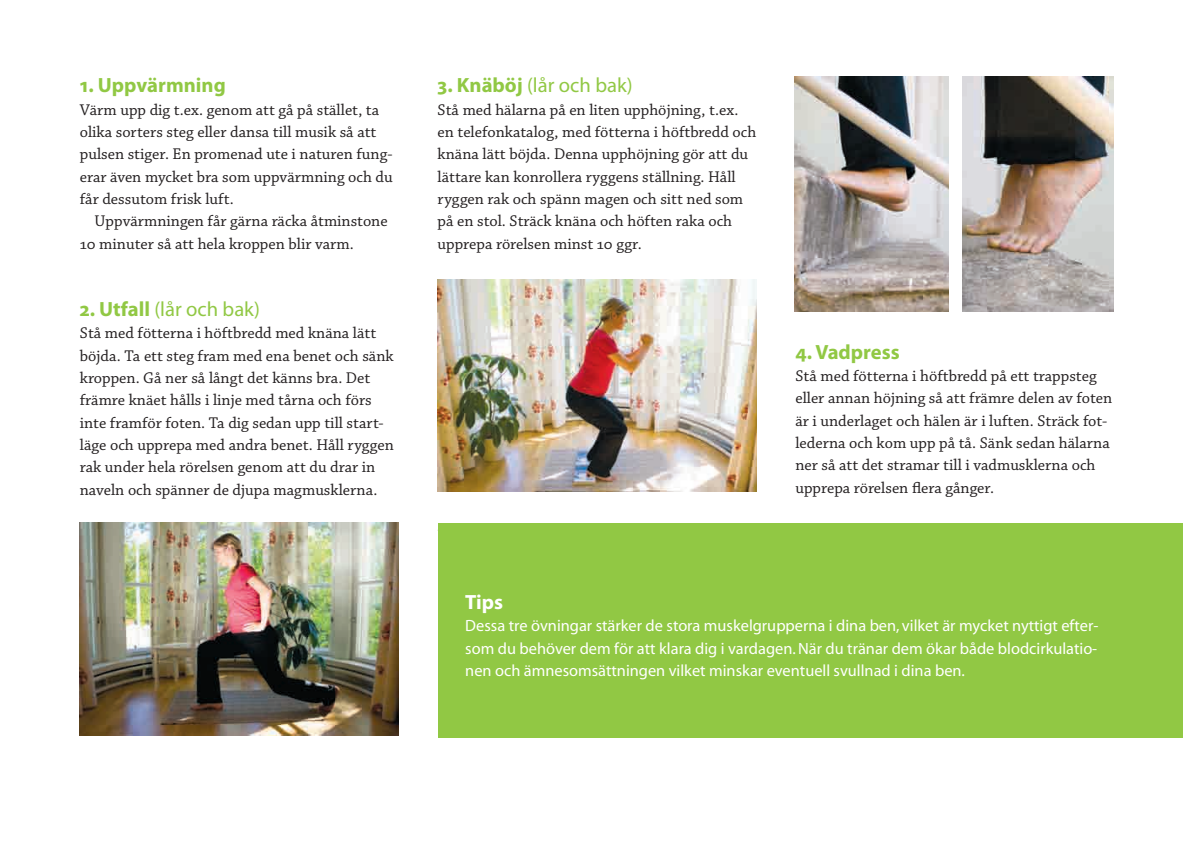
<style>
.page{position:relative;width:1194px;height:846px;background:#fff}
.page>*{position:absolute;margin:0;border:0;box-sizing:border-box;transform-origin:0 0}
.t1{font:20.65px "Myriad Pro";color:#91c844}
.t2{font:700 20.65px "Myriad Pro";color:#91c844}
.t3{font:700 20.65px "Myriad Pro";color:#fff}
.t4{font:16.28px/22.4px "Chaparral Pro";color:#231f20}
.t5{font:16.28px/22.4px "Myriad";color:#fff;text-align:justify}
.s1{font-weight:700}
</style>
<div class="page">
<img style="left:80px;top:523px;width:318px;height:212px">
<img style="left:437px;top:279px;width:319px;height:213px">
<img style="left:794px;top:77px;width:153px;height:235px">
<img style="left:962px;top:77px;width:151px;height:235px">
<div style="left:438px;top:523px;width:743px;height:214px;background:#91c844"></div>
<p class="t2" style="left:80px;top:77px;width:147px">1. Uppvärmning</p>
<p class="t4" style="left:80px;top:100px;width:314px">Värm upp dig t.ex. genom att gå på stället, ta olika sorters steg eller dansa till musik så att pulsen stiger. En promenad ute i naturen fung&shy;erar även mycket bra som uppvärmning och du får dessutom frisk luft.</p>
<p class="t4" style="left:80px;top:211px;width:309px;text-indent:15px">Uppvärmningen får gärna räcka åtminstone<br>10 minuter så att hela kroppen blir varm.</p>
<p class="t1" style="left:80px;top:301px;width:181px"><span class="s1">2. Utfall</span> (lår och bak)</p>
<p class="t4" style="left:80px;top:323px;width:315px">Stå med fötterna i höftbredd med knäna lätt böjda. Ta ett steg fram med ena benet och sänk kroppen. Gå ner så långt det känns bra. Det främre knäet hålls i linje med tårna och förs inte framför foten. Ta dig sedan upp till start&shy;läge och upprepa med andra benet. Håll ryggen rak under hela rörelsen genom att du drar in naveln och spänner de djupa magmusklerna.</p>
<p class="t1" style="left:437px;top:77px;width:196px"><span class="s1">3. Knäböj</span> (lår och bak)</p>
<p class="t4" style="left:437px;top:100px;width:320px">Stå med hälarna på en liten upphöjning, t.ex. en telefonkatalog, med fötterna i höftbredd och knäna lätt böjda. Denna upphöjning gör att du lättare kan konrollera ryggens ställning. Håll ryggen rak och spänn magen och sitt ned som på en stol. Sträck knäna och höften raka och upprepa rörelsen minst 10 ggr.</p>
<p class="t2" style="left:795px;top:344px;width:106px">4. Vadpress</p>
<p class="t4" style="left:795px;top:366px;width:318px">Stå med fötterna i höftbredd på ett trappsteg eller annan höjning så att främre delen av foten är i underlaget och hälen är i luften. Sträck fot&shy;lederna och kom upp på tå. Sänk sedan hälarna ner så att det stramar till i vadmusklerna och upprepa rörelsen flera gånger.</p>
<p class="t3" style="left:465px;top:594px;width:39px">Tips</p>
<p class="t5" style="left:465px;top:616px;width:634px">Dessa tre övningar stärker de stora muskelgrupperna i dina ben, vilket är mycket nyttigt efter&shy;som du behöver dem för att klara dig i vardagen. När du tränar dem ökar både blodcirkulatio&shy;nen och ämnesomsättningen vilket minskar eventuell svullnad i dina ben.</p>
</div>
